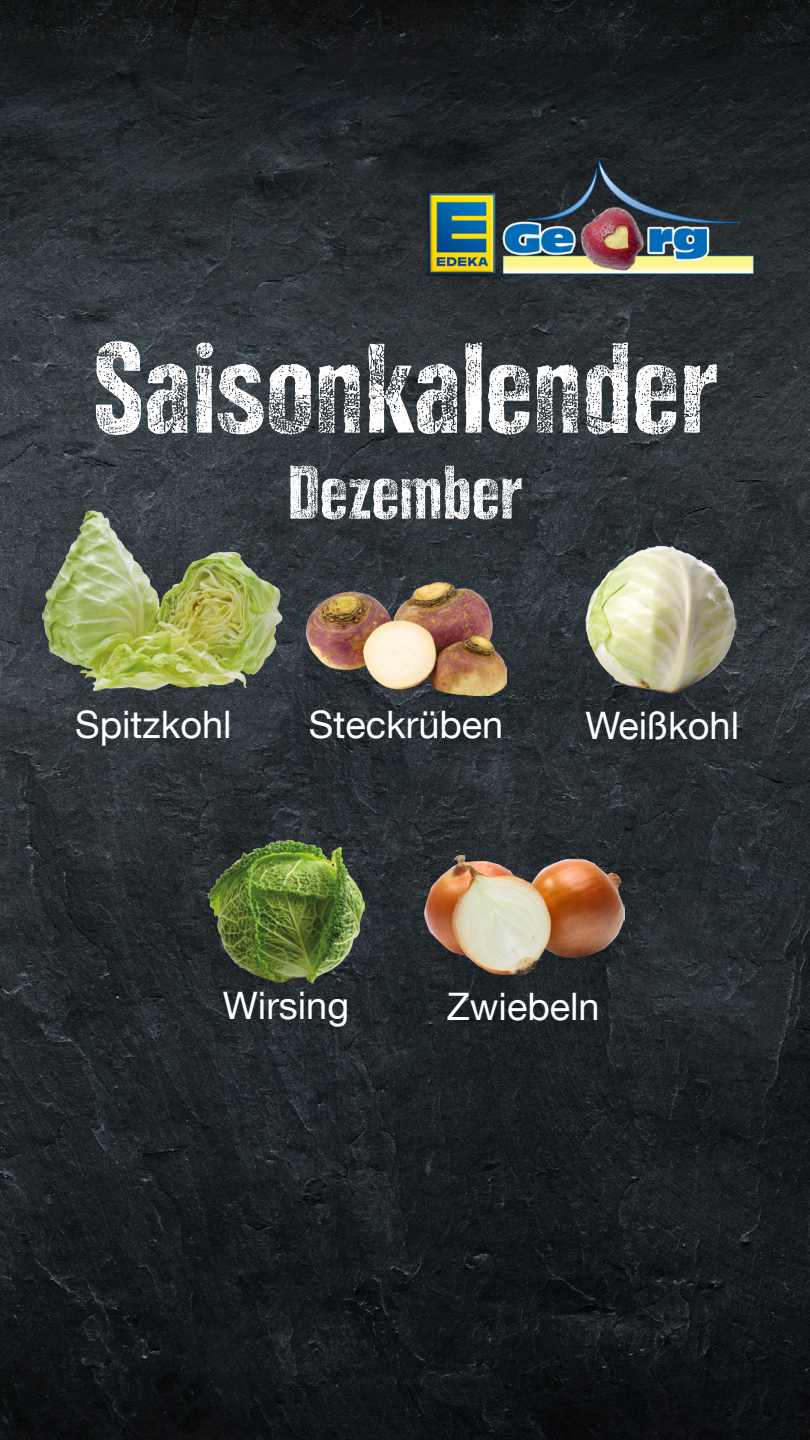
<style>
.page{position:relative;width:810px;height:1440px;background:#fff}
.page>*{position:absolute;margin:0;border:0;box-sizing:border-box;transform-origin:0 0}
.t1{font:127.5px "Edeka Chalk";color:#fff}
.t2{font:75px "Edeka Chalk";color:#fff}
.t3{font:37.88px "Helvetica Neue LT Com";color:#fff}
</style>
<div class="page">
<img style="left:0;top:0;width:810px;height:1440px">
<img style="left:423px;top:153px;width:334px;height:135px">
<img style="left:42px;top:510px;width:252px;height:180px">
<img style="left:306px;top:583px;width:200px;height:112px">
<img style="left:585px;top:545px;width:151px;height:149px">
<img style="left:208px;top:839px;width:156px;height:144px">
<img style="left:424px;top:855px;width:201px;height:121px">
<h1 class="t1" style="left:92px;top:318px;width:627px">Saisonkalender</h1>
<h2 class="t2" style="left:288px;top:451px;width:236px">Dezember</h2>
<p class="t3" style="left:75px;top:701px;width:158px">Spitzkohl</p>
<p class="t3" style="left:309px;top:701px;width:196px">Steckrüben</p>
<p class="t3" style="left:585px;top:702px;width:155px">Weißkohl</p>
<p class="t3" style="left:223px;top:982px;width:128px">Wirsing</p>
<p class="t3" style="left:447px;top:983px;width:154px">Zwiebeln</p>
</div>
